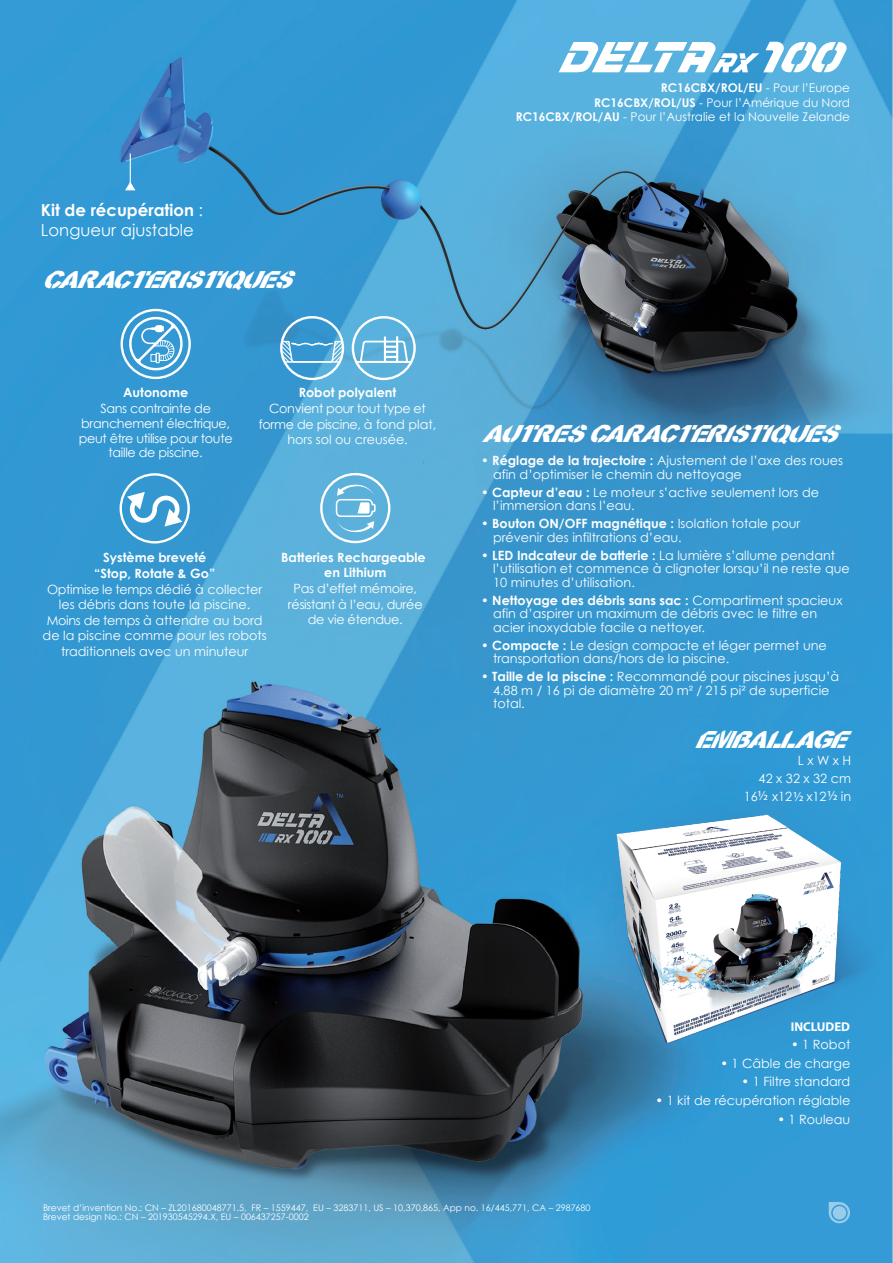
<style>
.page{position:relative;width:893px;height:1263px;background:#fff}
.page>*{position:absolute;margin:0;border:0;box-sizing:border-box;transform-origin:0 0}
.t1{font:italic 23.1px "CF Stencil Orama";letter-spacing:.05em;color:#fff}
.t2{font:16.5px/19.5px "Century Gothic";color:#fff}
.t3{font:13.5px "Myriad Pro";color:#fff}
.t4{font:12.75px/13.5px "Century Gothic";color:#fff}
.t5{font:12.75px/15.5px "Century Gothic";letter-spacing:-.025em;color:#fff;text-align:center}
.t6{font:700 12.75px/15.5px "Century Gothic";color:#fff;text-align:center}
.t7{font:700 12.75px "Myriad Pro";color:#fff}
.t8{font:12px/14.4px "Century Gothic";color:#fff;text-align:right}
.t9{font:9px/9px "Century Gothic";color:#fff}
.s1{font-weight:700}
</style>
<div class="page">
<img style="left:0;top:0;width:893px;height:1263px">
<img style="left:566px;top:752px;width:327px;height:330px">
<svg style="left:126px;top:314px;width:59px;height:59px"></svg>
<div style="left:156px;top:353px;width:4px;height:10px;border:1px solid #fff"></div>
<div style="left:151px;top:354px;width:5px;height:8px;border:1px solid #fff"></div>
<div style="left:121px;top:309px;width:70px;height:70px;border:2px solid #fff;border-radius:50%"></div>
<div style="left:120px;top:473px;width:70px;height:70px;border:2px solid #fff;border-radius:50%"></div>
<svg style="left:125px;top:490px;width:57px;height:38px"></svg>
<div style="left:320px;top:473px;width:70px;height:70px;border:2px solid #fff;border-radius:50%"></div>
<svg style="left:335px;top:484px;width:41px;height:48px;background:#7ec1e2"></svg>
<div style="left:352px;top:316px;width:64px;height:64px;border:2px solid #fff;border-radius:50%"></div>
<hr style="left:357px;top:361px;width:54px;height:2px;background:#fff">
<hr style="left:384px;top:337px;width:2px;height:24px;background:#fff">
<hr style="left:396px;top:337px;width:2px;height:24px;background:#fff">
<svg style="left:359px;top:340px;width:50px;height:24px"></svg>
<div style="left:280px;top:316px;width:64px;height:64px;border:2px solid #fff;border-radius:50%"></div>
<svg style="left:281px;top:340px;width:62px;height:23px"></svg>
<svg style="left:559px;top:42px;width:289px;height:30px"></svg>
<svg style="left:829px;top:1202px;width:21px;height:21px"></svg>
<hr style="left:130px;top:153px;width:1px;height:35px;background:#fff">
<svg style="left:125px;top:181px;width:11px;height:10px"></svg>
<p class="t2" style="left:41px;top:200px;width:164px"><span class="s1">Kit de récupération</span> :<br>Longueur ajustable</p>
<h1 class="t1" style="left:42px;top:270px;width:272px">CARACTERISTIQUES:</h1>
<p class="t6" style="left:123px;top:384px;width:67px">Autonome</p>
<p class="t5" style="left:81px;top:400px;width:150px">Sans contrainte de branchement électrique,</p>
<p class="t5" style="left:79px;top:431px;width:155px;line-height:14.1px">peut être utilise pour toute taille de piscine.</p>
<p class="t6" style="left:299px;top:384px;width:99px">Robot polyalent</p>
<p class="t5" style="left:259px;top:400px;width:179px">Convient pour tout type et forme de piscine, à fond plat, hors sol ou creusée.</p>
<p class="t6" style="left:94px;top:550px;width:122px">Système breveté “Stop, Rotate &amp; Go”</p>
<p class="t4" style="left:43px;top:581px;width:226px;line-height:15.5px;text-align:center">Optimise le temps dédié à collecter les débris dans toute la piscine.<br>Moins de temps à attendre au bord de la piscine comme pour les robots traditionnels avec un minuteur</p>
<p class="t6" style="left:281px;top:549px;width:146px">Batteries Rechargeable en Lithium</p>
<p class="t5" style="left:288px;top:581px;width:136px">Pas d’effet mémoire, résistant à l’eau, durée de vie étendue.</p>
<p class="t8" style="left:516px;top:81px;width:336px"><span class="s1">RC16CBX/ROL/EU</span> - Pour l’Europe<br><span class="s1">RC16CBX/ROL/US</span> - Pour l’Amérique du Nord<br><span class="s1">RC16CBX/ROL/AU</span> - Pour l’Australie et la Nouvelle Zelande</p>
<h1 class="t1" style="left:482px;top:425px;width:378px">AUTR ESCARACTERISTIQUES:</h1>
<p class="t4" style="left:493px;top:454px;width:352px;text-indent:-12px">• <span class="s1">Réglage de la trajectoire :</span> Ajustement de l’axe des roues afin d’optimiser le chemin du nettoyage</p>
<p class="t4" style="left:493px;top:485px;width:328px;text-indent:-12px"><span class="s1">• Capteur d’eau :</span> Le moteur s’active seulement lors de l’immersion dans l’eau.</p>
<p class="t4" style="left:493px;top:517px;width:309px;text-indent:-12px"><span class="s1">• Bouton ON/OFF magnétique :</span> Isolation totale pour prévenir des infiltrations d’eau.</p>
<p class="t4" style="left:493px;top:548px;width:358px;text-indent:-12px"><span class="s1">• LED Indcateur de batterie :</span> La lumière s’allume pendant l’utilisation et commence à clignoter lorsqu’il ne reste que<br>10 minutes d’utilisation.</p>
<p class="t4" style="left:493px;top:593px;width:351px;text-indent:-12px"><span class="s1">• Nettoyage des débris sans sac :</span> Compartiment spacieux afin d’aspirer un maximum de débris avec le filtre en acier inoxydable facile a nettoyer.</p>
<p class="t4" style="left:493px;top:638px;width:335px;text-indent:-12px"><span class="s1">• Compacte :</span> Le design compacte et léger permet une transportation dans/hors de la piscine.</p>
<p class="t4" style="left:493px;top:670px;width:348px;text-indent:-12px"><span class="s1">• Taille de la piscine :</span> Recommandé pour piscines jusqu’à<br>4.88 m / 16 pi de diamètre 20 m² / 215 pi² de superficie total.</p>
<h1 class="t1" style="left:695px;top:730px;width:161px">EMBALLAGE</h1>
<p class="t4" style="left:759px;top:752px;width:94px;line-height:17.2px;text-align:right">L x W x H<br>42 x 32 x 32 cm</p>
<p class="t4" style="left:744px;top:789px;width:109px">16 x12 x12 in</p>
<p class="t3" style="left:758px;top:787px;width:12px">½</p>
<p class="t3" style="left:793px;top:788px;width:12px">½</p>
<p class="t3" style="left:827px;top:787px;width:12px">½</p>
<p class="t7" style="left:791px;top:1019px;width:61px">INCLUDED</p>
<p class="t4" style="left:791px;top:1037px;width:61px">• 1 Robot</p>
<p class="t4" style="left:720px;top:1056px;width:131px">• 1 Câble de charge</p>
<p class="t4" style="left:742px;top:1075px;width:110px">• 1 Filtre standard</p>
<p class="t4" style="left:655px;top:1093px;width:196px">• 1 kit de récupération réglable</p>
<p class="t4" style="left:777px;top:1112px;width:74px">• 1 Rouleau</p>
<p class="t9" style="left:43px;top:1203px;width:549px">Brevet d’invention No.: CN – ZL201680048771.5, FR – 1559447, EU – 3283711, US – 10,370,865, App no. 16/445,771, CA – 2987680<br>Brevet design No.: CN – 201930545294.X, EU – 006437257-0002</p>
</div>
